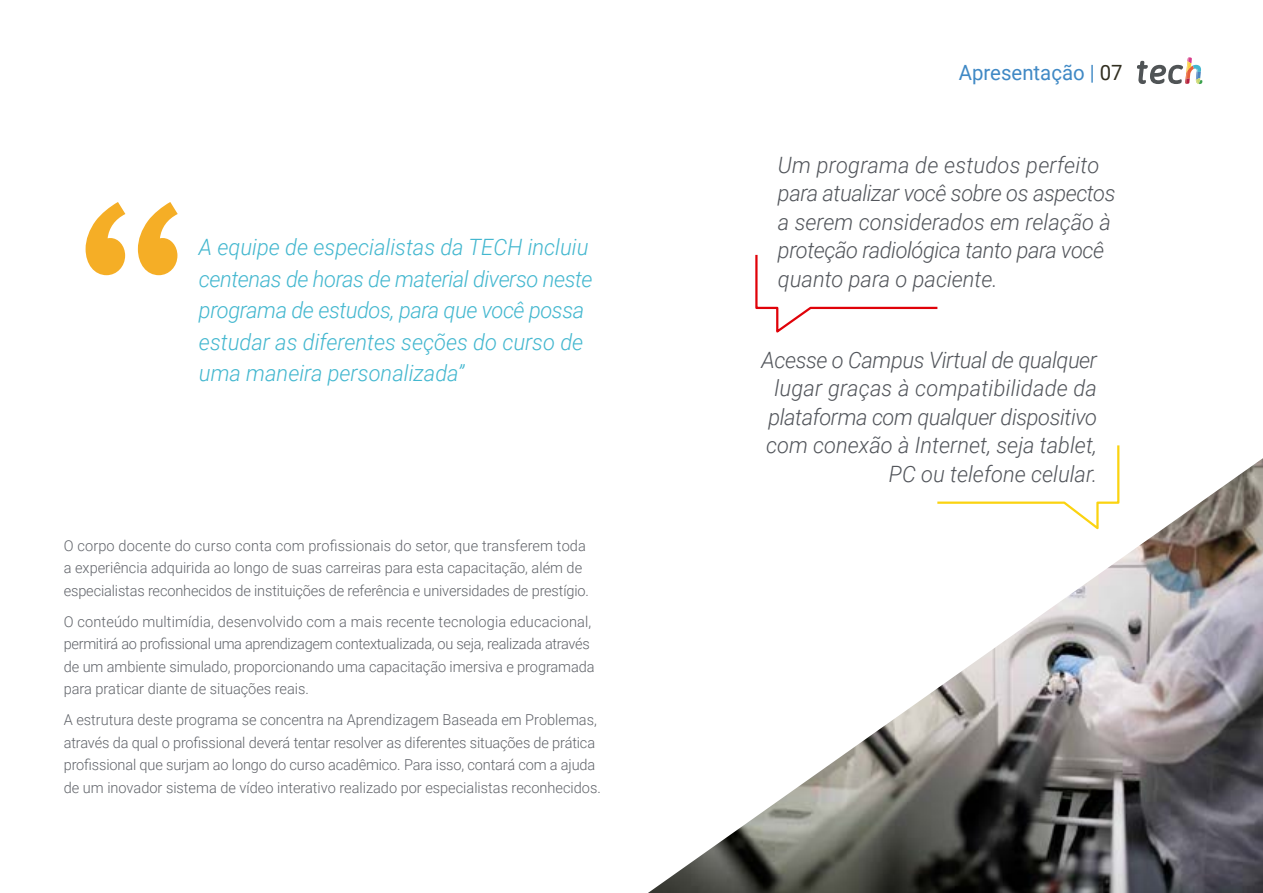
<style>
.page{position:relative;width:1263px;height:893px;background:#fff}
.page>*{position:absolute;margin:0;border:0;box-sizing:border-box;transform-origin:0 0}
.t1{font:italic 300 22.5px/28.5px "Roboto";color:#52555b;text-align:right}
.t2{font:italic 300 22.5px/31.5px "Roboto";color:#43b7cf}
.t3{font:21px "Roboto";color:#4089c5}
.t4{font:300 15px/22.5px "Roboto";letter-spacing:-.005em;color:#61646a}
.s1{color:#312e20}
</style>
<div class="page">
<svg style="left:86px;top:202px;width:92px;height:73px"></svg>
<img style="left:648px;top:458px;width:615px;height:435px">
<svg style="left:935px;top:445px;width:185px;height:88px"></svg>
<svg style="left:755px;top:254px;width:183px;height:79px"></svg>
<svg style="left:1137px;top:57px;width:65px;height:27px"></svg>
<h1 class="t2" style="left:199px;top:231px;width:395px">A equipe de especialistas da TECH incluiu centenas de horas de material diverso neste programa de estudos, para que você possa estudar as diferentes seções do curso de uma maneira personalizada”</h1>
<p class="t4" style="left:64px;top:533px;width:527px">O corpo docente do curso conta com profissionais do setor, que transferem toda a experiência adquirida ao longo de suas carreiras para esta capacitação, além de especialistas reconhecidos de instituições de referência e universidades de prestígio.</p>
<p class="t4" style="left:64px;top:609px;width:532px">O conteúdo multimídia, desenvolvido com a mais recente tecnologia educacional, permitirá ao profissional uma aprendizagem contextualizada, ou seja, realizada através de um ambiente simulado, proporcionando uma capacitação imersiva e programada para praticar diante de situações reais.</p>
<p class="t4" style="left:64px;top:708px;width:539px">A estrutura deste programa se concentra na Aprendizagem Baseada em Problemas, através da qual o profissional deverá tentar resolver as diferentes situações de prática profissional que surjam ao longo do curso acadêmico. Para isso, contará com a ajuda de um inovador sistema de vídeo interativo realizado por especialistas reconhecidos.</p>
<h2 class="t3" style="left:959px;top:57px;width:165px">Apresentação | <span class="s1">07</span></h2>
<h1 class="t1" style="left:778px;top:150px;width:339px;text-align:left">Um programa de estudos perfeito para atualizar você sobre os aspectos a serem considerados em relação à proteção radiológica tanto para você quanto para o paciente.</h1>
<h1 class="t1" style="left:761px;top:345px;width:337px">Acesse o Campus Virtual de qualquer lugar graças à compatibilidade da plataforma com qualquer dispositivo com conexão à Internet, seja tablet, PC ou telefone celular.</h1>
</div>
